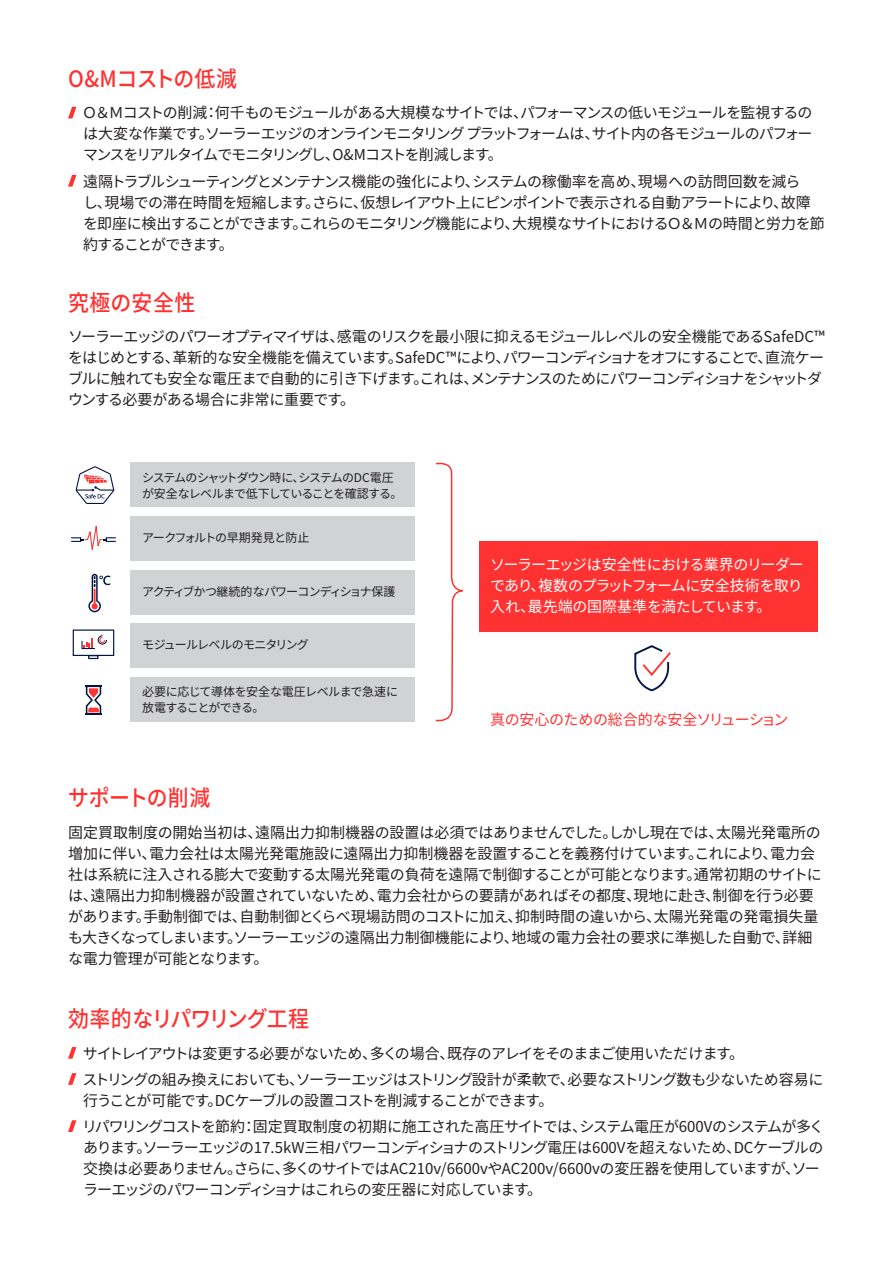
<style>
.page{position:relative;width:893px;height:1263px;background:#fff}
.page>*{position:absolute;margin:0;border:0;box-sizing:border-box;transform-origin:0 0}
.Body_Header_N{font:500 22.5px "Noto Sans JP";letter-spacing:-.015em;color:#ff3232;scale:.93 1}
.Body_Header_N-2{font:500 22.5px "Noto Sans JP";letter-spacing:-.05em;color:#ff3232;scale:.93 1}
.Body_Header_N-3{font:15px/21px "Noto Sans JP";letter-spacing:-.045em;color:#231f20}
.Body_Header_N-4{font:15px/21px "Noto Sans JP";letter-spacing:-.015em;color:#231f20}
.Body_Header_N-5{font:15px/21px "Noto Sans JP";letter-spacing:-.065em;color:#231f20}
.Body_Header_N-6{font:15px/21px "Noto Sans JP";letter-spacing:-.07em;color:#231f20}
.Body_Header_N-7{font:15px/21px "Noto Sans JP";letter-spacing:-.06em;color:#fff;text-align:justify}
.Body_Header_N-8{font:15px "Noto Sans JP";letter-spacing:-.02em;color:#ff3232}
.Body_Header_N-9{font:12px/16.5px "Noto Sans JP";letter-spacing:-.055em;color:#231f20}
.Body_Header_N-10{font:12px "Noto Sans JP";letter-spacing:-.075em;color:#231f20}
</style>
<div class="page">
<svg style="left:68px;top:107px;width:8px;height:11px"></svg>
<svg style="left:68px;top:175px;width:8px;height:12px"></svg>
<svg style="left:68px;top:1047px;width:8px;height:12px"></svg>
<svg style="left:68px;top:1073px;width:8px;height:12px"></svg>
<svg style="left:68px;top:1120px;width:8px;height:12px"></svg>
<div style="left:130px;top:463px;width:285px;height:44px;background:#d1d2d4"></div>
<div style="left:130px;top:516px;width:285px;height:45px;background:#d1d2d4"></div>
<div style="left:130px;top:570px;width:285px;height:44px;background:#d1d2d4"></div>
<div style="left:130px;top:623px;width:285px;height:45px;background:#d1d2d4"></div>
<div style="left:130px;top:677px;width:285px;height:44px;background:#d1d2d4"></div>
<div style="left:479px;top:541px;width:338px;height:90px;background:#ff3232"></div>
<svg style="left:435px;top:462px;width:28px;height:260px"></svg>
<svg style="left:634px;top:645px;width:37px;height:47px"></svg>
<svg style="left:85px;top:685px;width:17px;height:30px"></svg>
<div style="left:71px;top:537px;width:10px;height:5px;border:1px solid #001445"></div>
<div style="left:106px;top:537px;width:10px;height:5px;border:1px solid #001445"></div>
<svg style="left:81px;top:525px;width:25px;height:26px"></svg>
<svg style="left:88px;top:573px;width:22px;height:40px"></svg>
<svg style="left:72px;top:629px;width:43px;height:31px"></svg>
<svg style="left:75px;top:466px;width:40px;height:38px"></svg>
<p class="Body_Header_N" style="left:68px;top:66px;width:183px">O&amp;Mコストの低減</p>
<p class="Body_Header_N-3" style="left:82px;top:103px;width:732px;text-align:justify">Ｏ＆Ｍコストの削減：何千ものモジュールがある大規模なサイトでは、パフォーマンスの低いモジュールを監視するのは大変な作業です。ソーラーエッジのオンラインモニタリング プラットフォームは、サイト内の各モジュールのパフォーマンスをリアルタイムでモニタリングし、O&amp;Mコストを削減します。</p>
<p class="Body_Header_N-5" style="left:83px;top:171px;width:743px">遠隔トラブルシューティングとメンテナンス機能の強化により、システムの稼働率を高め、現場への訪問回数を減ら<br>し、現場での滞在時間を短縮します。さらに、仮想レイアウト上にピンポイントで表示される自動アラートにより、故障を即座に検出することができます。これらのモニタリング機能により、大規模なサイトにおけるＯ＆Ｍの時間と労力を節約することができます。</p>
<p class="Body_Header_N" style="left:68px;top:290px;width:139px">究極の安全性</p>
<p class="Body_Header_N-3" style="left:68px;top:327px;width:758px">ソーラーエッジのパワーオプティマイザは、感電のリスクを最小限に抑えるモジュールレベルの安全機能であるSafeDC™をはじめとする、革新的な安全機能を備えています。SafeDC™により、パワーコンディショナをオフにすることで、直流ケーブルに触れても安全な電圧まで自動的に引き下げます。これは、メンテナンスのためにパワーコンディショナをシャットダウンする必要がある場合に非常に重要です。</p>
<p class="Body_Header_N-9" style="left:142px;top:469px;width:262px">システムのシャットダウン時に、システムのDC電圧が安全なレベルまで低下していることを確認する。</p>
<p class="Body_Header_N-9" style="left:142px;top:530px;width:169px">アークフォルトの早期発見と防止</p>
<p class="Body_Header_N-10" style="left:142px;top:585px;width:255px">アクティブかつ継続的なパワーコンディショナ保護</p>
<p class="Body_Header_N-9" style="left:142px;top:636px;width:168px">モジュールレベルのモニタリング</p>
<p class="Body_Header_N-9" style="left:142px;top:683px;width:257px">必要に応じて導体を安全な電圧レベルまで急速に放電することができる。</p>
<p class="Body_Header_N-7" style="left:490px;top:554px;width:315px">ソーラーエッジは安全性における業界のリーダーであり、複数のプラットフォームに安全技術を取り入れ、最先端の国際基準を満たしています。</p>
<p class="Body_Header_N-8" style="left:490px;top:711px;width:300px">真の安心のための総合的な安全ソリューション</p>
<p class="Body_Header_N" style="left:68px;top:785px;width:154px">サポートの削減</p>
<p class="Body_Header_N-4" style="left:68px;top:822px;width:755px">固定買取制度の開始当初は、遠隔出力抑制機器の設置は必須ではありませんでした。しかし現在では、太陽光発電所の増加に伴い、電力会社は太陽光発電施設に遠隔出力抑制機器を設置することを義務付けています。これにより、電力会社は系統に注入される膨大で変動する太陽光発電の負荷を遠隔で制御することが可能となります。通常初期のサイトには、遠隔出力抑制機器が設置されていないため、電力会社からの要請があればその都度、現地に赴き、制御を行う必要があります。手動制御では、自動制御とくらべ現場訪問のコストに加え、抑制時間の違いから、太陽光発電の発電損失量も大きくなってしまいます。ソーラーエッジの遠隔出力制御機能により、地域の電力会社の要求に準拠した自動で、詳細な電力管理が可能となります。</p>
<p class="Body_Header_N-2" style="left:68px;top:1006px;width:261px">効率的なリパワリング工程</p>
<p class="Body_Header_N-5" style="left:83px;top:1043px;width:663px">サイトレイアウトは変更する必要がないため、多くの場合、既存のアレイをそのままご使用いただけます。</p>
<p class="Body_Header_N-6" style="left:82px;top:1069px;width:743px">ストリングの組み換えにおいても、ソーラーエッジはストリング設計が柔軟で、必要なストリング数も少ないため容易に行うことが可能です。DCケーブルの設置コストを削減することができます。</p>
<p class="Body_Header_N-3" style="left:82px;top:1116px;width:744px">リパワリングコストを節約：固定買取制度の初期に施工された高圧サイトでは、システム電圧が600Vのシステムが多くあります。ソーラーエッジの17.5kW三相パワーコンディショナのストリング電圧は600Vを超えないため、DCケーブルの交換は必要ありません。さらに、多くのサイトではAC210v/6600vやAC200v/6600vの変圧器を使用していますが、ソーラーエッジのパワーコンディショナはこれらの変圧器に対応しています。</p>
</div>
